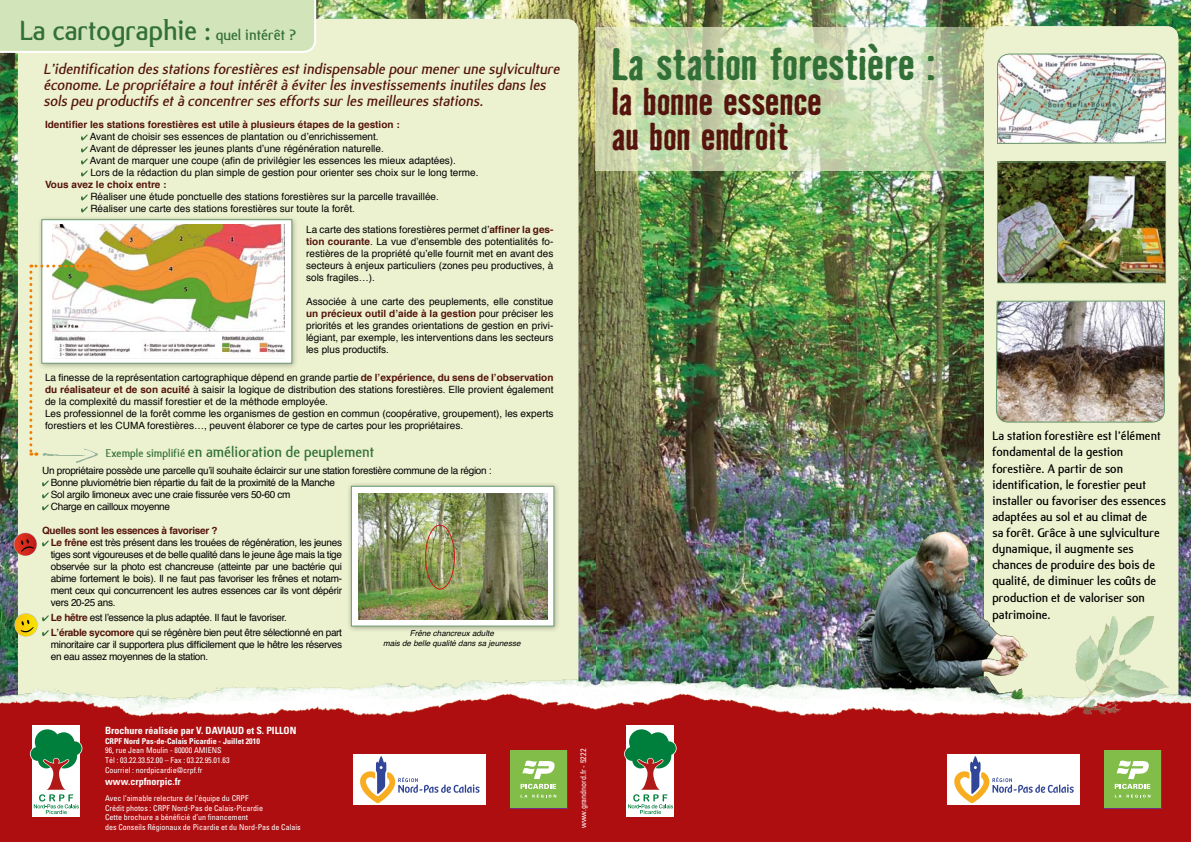
<style>
.page{position:relative;width:1191px;height:842px;background:#fff}
.page>*{position:absolute;margin:0;border:0;box-sizing:border-box;transform-origin:0 0}
.t1{font:700 41.8px "Badhouse";letter-spacing:-.02em;color:#337038}
.t2{font:700 35.8px/35px "Badhouse";letter-spacing:-.01em;color:#55140e}
.t3{font:30px "Alex";color:#337038}
.t4{font:italic 16px/16px "Alex";color:#55140e}
.t5{font:16px "Alex";color:#337038}
.t6{font:13.4px/16.1px "Alex";color:#000}
.t7{font:10px/12px "Helvetica";color:#000}
.t8{font:10px/12px "Helvetica";letter-spacing:-.03em;color:#000}
.t9{font:700 10px "Helvetica";color:#55140e}
.t10{font:700 condensed 10px "Univers";color:#fff}
.t11{font:condensed 8px/9.6px "Univers";color:#fff}
.t12{font:italic 8px/9.6px "Helvetica";color:#000;text-align:center}
.t13{font:700 condensed 8px "Univers";color:#fff}
.s1{font-size:16.1px}
.s2{font-weight:700;color:#55140e}
.s3{font-size:12px}
</style>
<div class="page">
<img style="left:0;top:0;width:596px;height:658px">
<div style="left:18px;top:19px;width:560px;height:747px;background:#ecf2d0;border-radius:12px"></div>
<img style="left:596px;top:0;width:595px;height:658px">
<div style="left:984px;top:26px;width:194px;height:679px;background:#ecf2d0;border-radius:12px"></div>
<img style="left:0;top:658px;width:1191px;height:184px">
<img style="left:856px;top:531px;width:139px;height:178px">
<div style="left:627px;top:725px;width:47px;height:91px;background:#fff"></div>
<svg style="left:624px;top:729px;width:52px;height:85px"></svg>
<div style="left:33px;top:725px;width:47px;height:91px;background:#fff"></div>
<svg style="left:30px;top:729px;width:52px;height:85px"></svg>
<div style="left:1104px;top:751px;width:57px;height:57px;background:#82bd4a"></div>
<svg style="left:1114px;top:760px;width:36px;height:37px"></svg>
<div style="left:510px;top:751px;width:57px;height:57px;background:#82bd4a"></div>
<svg style="left:520px;top:760px;width:36px;height:37px"></svg>
<div style="left:947px;top:754px;width:133px;height:51px;background:#fff"></div>
<svg style="left:954px;top:756px;width:119px;height:47px"></svg>
<div style="left:353px;top:754px;width:133px;height:51px;background:#fff"></div>
<svg style="left:360px;top:756px;width:119px;height:47px"></svg>
<svg style="left:595px;top:27px;width:596px;height:144px"></svg>
<div style="left:0;top:0;width:316px;height:53px;background:#d2e4b9"></div>
<img style="left:996px;top:53px;width:170px;height:91px">
<img style="left:999px;top:163px;width:165px;height:118px">
<div style="left:997px;top:161px;width:169px;height:122px;border:1px solid #6a996e"></div>
<img style="left:995px;top:300px;width:170px;height:453px">
<div style="left:37px;top:215px;width:265px;height:159px;background:#000;opacity:.3"></div>
<div style="left:42px;top:219px;width:250px;height:144px;background:#fff;border:1px solid #6a996e"></div>
<div style="left:346px;top:481px;width:218px;height:156px;background:#000;opacity:.3"></div>
<div style="left:351px;top:486px;width:203px;height:140px;background:#fff;border:1px solid #6a996e"></div>
<img style="left:358px;top:493px;width:189px;height:126px">
<div style="left:425px;top:525px;width:30px;height:64px;border:1px solid #cd1719;border-radius:50%"></div>
<svg style="left:81px;top:134px;width:7px;height:6px"></svg>
<svg style="left:81px;top:146px;width:7px;height:6px"></svg>
<svg style="left:81px;top:158px;width:7px;height:6px"></svg>
<svg style="left:81px;top:170px;width:7px;height:6px"></svg>
<svg style="left:81px;top:194px;width:7px;height:6px"></svg>
<svg style="left:81px;top:206px;width:7px;height:6px"></svg>
<svg style="left:42px;top:480px;width:7px;height:6px"></svg>
<svg style="left:42px;top:492px;width:7px;height:6px"></svg>
<svg style="left:42px;top:504px;width:7px;height:6px"></svg>
<svg style="left:42px;top:540px;width:7px;height:6px"></svg>
<svg style="left:42px;top:615px;width:7px;height:6px"></svg>
<svg style="left:42px;top:630px;width:7px;height:6px"></svg>
<svg style="left:14px;top:613px;width:24px;height:23px"></svg>
<svg style="left:15px;top:614px;width:22px;height:22px"></svg>
<svg style="left:21px;top:620px;width:13px;height:13px"></svg>
<svg style="left:14px;top:533px;width:23px;height:23px"></svg>
<svg style="left:21px;top:539px;width:13px;height:13px"></svg>
<img style="left:1124px;top:616px;width:22px;height:18px">
<svg style="left:29px;top:224px;width:256px;height:233px"></svg>
<h3 class="t3" style="left:20px;top:13px;width:278px">La cartographie : <span class="s1">quel intérêt ?</span></h3>
<p class="t4" style="left:43px;top:61px;width:521px">L’identification des stations forestières estindispensable pourmenerune sylviculture économe.Le propriétaire a toutintérêtà éviterles investissements inutiles dans les sols peu productifs età concentrerses efforts surles meilleures stations.</p>
<p class="t9" style="left:45px;top:117px;width:356px">Identifier les stations forestières est utile à plusieurs étapes de la gestion :</p>
<p class="t7" style="left:90px;top:131px;width:390px">Avant de choisir ses essences de plantation ou d’enrichissement.<br>Avant de dépresser les jeunes plants d’une régénération naturelle.<br>Avant de marquer une coupe (afin de privilégier les essences les mieux adaptées).<br>Lors de la rédaction du plan simple de gestion pour orienter ses choix sur le long terme.</p>
<p class="t9" style="left:45px;top:177px;width:123px">Vous avez le choix entre :</p>
<p class="t7" style="left:90px;top:191px;width:350px">Réaliser une étude ponctuelle des stations forestières sur la parcelle travaillée.<br>Réaliser une carte des stations forestières sur toute la forêt.</p>
<p class="t7" style="left:306px;top:223px;width:249px;text-align:justify">La carte des stations forestières permet d’<span class="s2">affiner la ges&shy;tion courante</span>. La vue d’ensemble des potentialités fo&shy;restières de la propriété qu’elle fournit met en avant des secteurs à enjeux particuliers (zones peu productives, à sols fragiles…).</p>
<p class="t7" style="left:306px;top:295px;width:249px;text-align:justify">Associée à une carte des peuplements, elle constitue <span class="s2">un précieux outil d’aide à la gestion</span> pour préciser les priorités et les grandes orientations de gestion en privi&shy;légiant, par exemple, les interventions dans les secteurs les plus productifs.</p>
<p class="t7" style="left:45px;top:372px;width:510px">La finesse de la représentation cartographique dépend en grande partie <span class="s2">de l’expérience, du sens de l’observation du réalisateur et de son acuité</span> à saisir la logique de distribution des stations forestières. Elle provient également de la complexité du massif forestier et de la méthode employée.<br>Les professionnel de la forêt comme les organismes de gestion en commun (coopérative, groupement), les experts forestiers et les CUMA forestières…, peuvent élaborer ce type de cartes pour les propriétaires.</p>
<h3 class="t5" style="left:106px;top:443px;width:270px"><span class="s3">Exemple simplifié</span> en amélioration de peuplement</h3>
<p class="t8" style="left:51px;top:465px;width:442px;text-indent:-9px">Un propriétaire possède une parcelle qu’il souhaite éclaircir sur une station forestière commune de la région :<br>Bonne pluviométrie bien répartie du fait de la proximité de la Manche<br>Sol argilo limoneux avec une craie fissurée vers 50-60 cm<br>Charge en cailloux moyenne</p>
<p class="t8" style="left:51px;top:525px;width:293px;text-indent:-9px"><span class="s2">Quelles sont les essences à favoriser ?<br>Le frêne</span> est très présent dans les trouées de régénération, les jeunes tiges sont vigoureuses et de belle qualité dans le jeune âge mais la tige observée sur la photo est chancreuse (atteinte par une bactérie qui abime fortement le bois). Il ne faut pas favoriser les frênes et notam&shy;ment ceux qui concurrencent les autres essences car ils vont dépérir vers 20-25 ans.</p>
<p class="t8" style="left:51px;top:611px;width:293px;line-height:14.8px"><span class="s2">Le hêtre</span> est l’essence la plus adaptée. Il faut le favoriser.<br><span class="s2">L’érable sycomore</span> qui se régénère bien peut être sélectionné en part</p>
<p class="t8" style="left:51px;top:639px;width:293px">minoritaire car il supportera plus difficilement que le hêtre les réserves en eau assez moyennes de la station.</p>
<p class="t12" style="left:383px;top:629px;width:139px">Frêne chancreux adulte<br>mais de belle qualité dans sa jeunesse</p>
<h1 class="t1" style="left:611px;top:34px;width:326px">La station forestière :</h1>
<h2 class="t2" style="left:611px;top:82px;width:212px">la bonne essence au bon endroit</h2>
<p class="t10" style="left:105px;top:724px;width:193px">Brochure réalisée par V. DAVIAUD et S. PILLON</p>
<p class="t13" style="left:105px;top:736px;width:156px">CRPF Nord Pas-de-Calais Picardie - Juillet 2010</p>
<p class="t11" style="left:105px;top:746px;width:126px">96, rue Jean Moulin - 80000 AMIENS<br>Tél : 03.22.33.52.00 – Fax : 03.22.95.01.63<br>Courriel : nordpicardie@crpf.fr</p>
<p class="t10" style="left:105px;top:775px;width:77px">www.crpfnorpic.fr</p>
<p class="t11" style="left:105px;top:793px;width:197px">Avec l’aimable relecture de l’équipe du CRPF<br>Crédit photos : CRPF Nord-Pas de Calais-Picardie<br>Cette brochure a bénéficié d’un financement<br>des Conseils Régionaux de Picardie et du Nord-Pas de Calais</p>
<p class="t11" style="left:578px;top:828px;width:81px;rotate:-90deg">www.grandnord.fr - 5222</p>
<p class="t6" style="left:992px;top:428px;width:175px">La station forestière est l’élément fondamental de la gestion forestière. A partir de son identification, le forestier peut installer ou favoriser des essences adaptées au sol et au climat de<br>sa forêt. Grâce à une sylviculture dynamique, il augmente ses chances de produire des bois de qualité, de diminuer les coûts de production et de valoriser son</p>
<h3 class="t6" style="left:992px;top:607px;width:60px">patrimoine.</h3>
</div>
